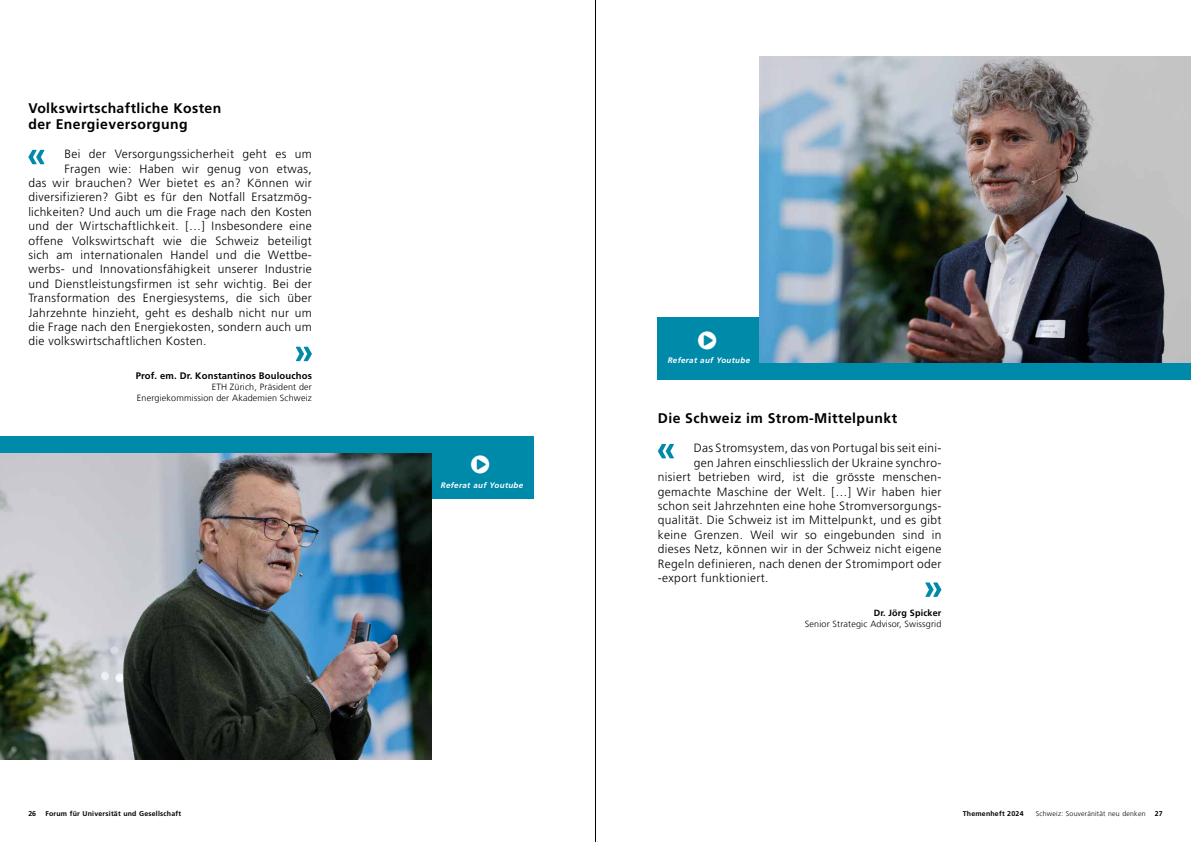
<style>
.page{position:relative;width:1191px;height:842px;background:#fff}
.page>*{position:absolute;margin:0;border:0;box-sizing:border-box;transform-origin:0 0}
.t1{font:29px "Shuriken Std Boy";color:#fff}
.t2{font:700 14px/16.8px "Frutiger LT Pro";letter-spacing:.03em;color:#000}
.t3{font:300 12px "Frutiger LT Pro";letter-spacing:.03em;color:#000}
.t4{font:700 9.5px "Frutiger LT Pro";letter-spacing:.015em;color:#000}
.t5{font:300 9px/10.8px "Frutiger LT Com";letter-spacing:.02em;color:#000;text-align:right}
.t6{font:700 9px "Frutiger LT Com";letter-spacing:.02em;color:#000}
.t7{font:italic 700 8px "Frutiger LT Pro";letter-spacing:.04em;color:#fff}
.t8{font:700 7px "Frutiger LT Com";letter-spacing:.03em;color:#000}
.t9{font:300 7px "Frutiger LT Com";letter-spacing:.03em;color:#000}
</style>
<div class="page">
<hr style="left:595px;top:0;width:1px;height:842px;background:#000">
<div style="left:658px;top:317px;width:533px;height:63px;background:#008aaa"></div>
<img style="left:760px;top:57px;width:431px;height:306px">
<div style="left:0;top:437px;width:533px;height:62px;background:#008aaa"></div>
<img style="left:0;top:454px;width:431px;height:306px">
<svg style="left:28px;top:150px;width:16px;height:14px"></svg>
<svg style="left:658px;top:444px;width:16px;height:14px"></svg>
<svg style="left:296px;top:347px;width:16px;height:14px"></svg>
<svg style="left:925px;top:582px;width:16px;height:15px"></svg>
<p class="t2" style="left:28px;top:99px;width:194px">Volkswirtschaftliche Kosten der Energieversorgung</p>
<p class="t3" style="left:64px;top:147px;width:249px">Bei der Versorgungssicherheit geht es um</p>
<p class="t3" style="left:64px;top:161px;width:249px">Fragen wie: Haben wir genug von etwas,</p>
<p class="t3" style="left:28px;top:176px;width:285px">das wir brauchen? Wer bietet es an? Können wir</p>
<p class="t3" style="left:28px;top:190px;width:285px">diversifizieren? Gibt es für den Notfall Ersatzmög-</p>
<p class="t3" style="left:28px;top:205px;width:285px">lichkeiten? Und auch um die Frage nach den Kosten</p>
<p class="t3" style="left:28px;top:219px;width:285px">und der Wirtschaftlichkeit. […] Insbesondere eine</p>
<p class="t3" style="left:28px;top:233px;width:285px">offene Volkswirtschaft wie die Schweiz beteiligt</p>
<p class="t3" style="left:28px;top:248px;width:285px">sich am internationalen Handel und die Wettbe-</p>
<p class="t3" style="left:28px;top:262px;width:285px">werbs- und Innovationsfähigkeit unserer Industrie</p>
<p class="t3" style="left:28px;top:277px;width:285px">und Dienstleistungsfirmen ist sehr wichtig. Bei der</p>
<p class="t3" style="left:28px;top:291px;width:285px">Transformation des Energiesystems, die sich über</p>
<p class="t3" style="left:28px;top:305px;width:285px">Jahrzehnte hinzieht, geht es deshalb nicht nur um</p>
<p class="t3" style="left:28px;top:320px;width:285px">die Frage nach den Energiekosten, sondern auch um</p>
<p class="t3" style="left:28px;top:334px;width:180px">die volkswirtschaftlichen Kosten.</p>
<p class="t4" style="left:136px;top:370px;width:178px">Prof. em. Dr. Konstantinos Boulouchos</p>
<p class="t5" style="left:137px;top:382px;width:177px">ETH Zürich, Präsident der<br>Energiekommission der Akademien Schweiz</p>
<h1 class="t1" style="left:470px;top:446px;width:21px">o</h1>
<p class="t7" style="left:441px;top:480px;width:84px">Referat auf Youtube</p>
<h1 class="t1" style="left:697px;top:321px;width:21px">o</h1>
<p class="t7" style="left:667px;top:355px;width:84px">Referat auf Youtube</p>
<p class="t2" style="left:658px;top:410px;width:241px">Die Schweiz im Strom-Mittelpunkt</p>
<p class="t3" style="left:694px;top:441px;width:249px">Das Stromsystem, das von Portugal bis seit eini-</p>
<p class="t3" style="left:694px;top:455px;width:249px">gen Jahren einschliesslich der Ukraine synchro-</p>
<p class="t3" style="left:658px;top:470px;width:285px">nisiert betrieben wird, ist die grösste menschen-</p>
<p class="t3" style="left:658px;top:484px;width:285px">gemachte Maschine der Welt. […] Wir haben hier</p>
<p class="t3" style="left:658px;top:499px;width:285px">schon seit Jahrzehnten eine hohe Stromversorgungs-</p>
<p class="t3" style="left:658px;top:513px;width:285px">qualität. Die Schweiz ist im Mittelpunkt, und es gibt</p>
<p class="t3" style="left:658px;top:527px;width:285px">keine Grenzen. Weil wir so eingebunden sind in</p>
<p class="t3" style="left:658px;top:542px;width:285px">dieses Netz, können wir in der Schweiz nicht eigene</p>
<p class="t3" style="left:658px;top:556px;width:285px">Regeln definieren, nach denen der Stromimport oder</p>
<p class="t3" style="left:658px;top:571px;width:112px">-export funktioniert.</p>
<p class="t6" style="left:873px;top:607px;width:69px">Dr. Jörg Spicker</p>
<p class="t5" style="left:805px;top:618px;width:138px">Senior Strategic Advisor, Swissgrid</p>
<p class="t8" style="left:28px;top:810px;width:9px">26</p>
<p class="t8" style="left:45px;top:810px;width:137px">Forum für Universität und Gesellschaft</p>
<p class="t8" style="left:962px;top:810px;width:63px">Themenheft 2024</p>
<p class="t9" style="left:1035px;top:810px;width:111px">Schweiz: Souveränität neu denken</p>
<p class="t8" style="left:1154px;top:810px;width:9px">27</p>
</div>
